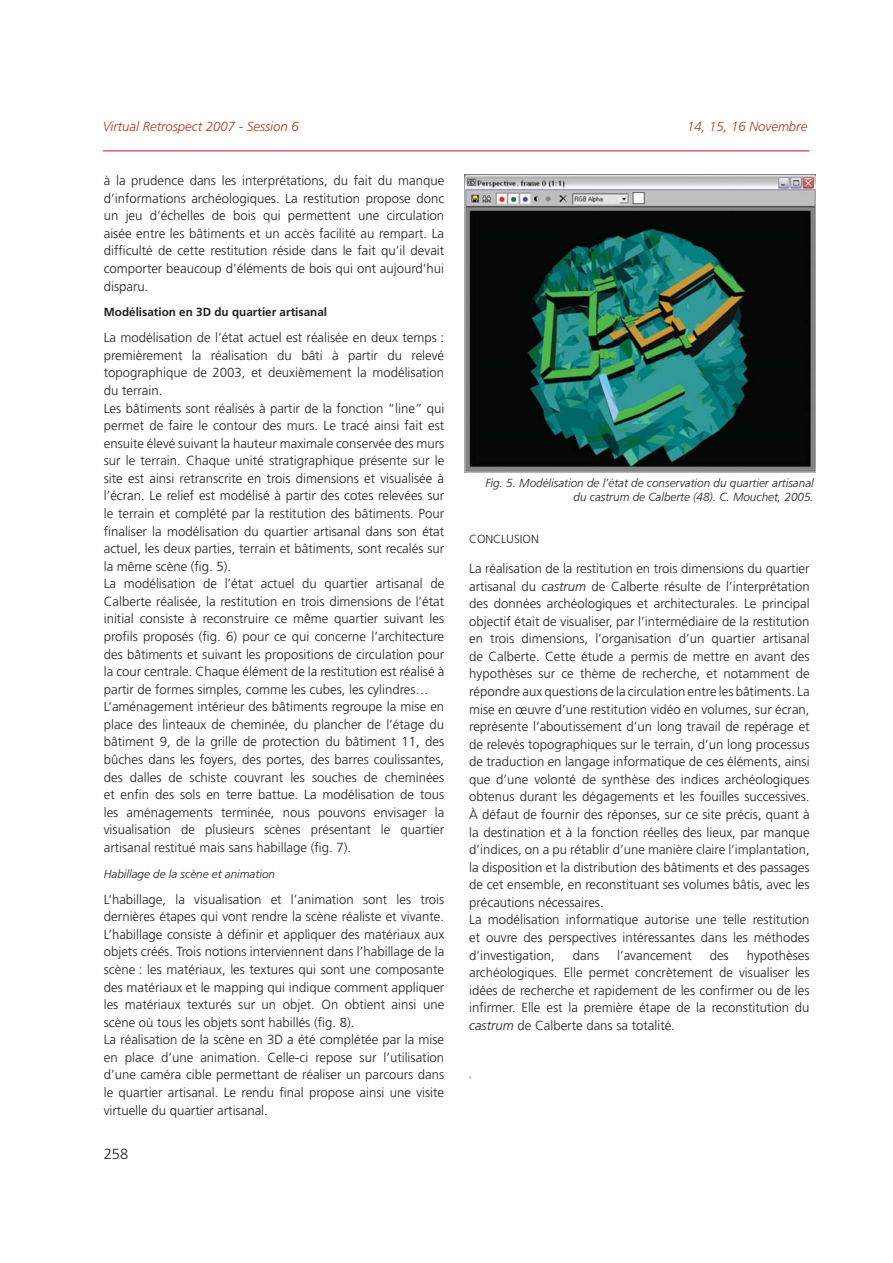
<style>
.page{position:relative;width:893px;height:1263px;background:#fff}
.page>*{position:absolute;margin:0;border:0;box-sizing:border-box;transform-origin:0 0}
.t1{font:300 14.7px "Frutiger";color:#231f20}
.t2{font:300 13.2px/17.5px "Frutiger";color:#231f20}
.t3{font:italic 300 13.2px "Frutiger";color:#ac381b}
.t4{font:300 13.2px "Frutiger";color:#ac381b}
.t5{font:italic 300 11.7px/14.1px "Frutiger";color:#231f20;text-align:right}
.t6{font:700 11.7px "Frutiger";color:#231f20}
.t7{font:300 11.7px "Frutiger";color:#231f20}
.s1{font-style:italic}
</style>
<div class="page">
<hr style="left:103px;top:150px;width:707px;height:1px;background:#d2232a">
<img style="left:464px;top:175px;width:352px;height:297px">
<p class="t3" style="left:103px;top:121px;width:198px">Virtual Retrospect 2007 - Session 6</p>
<p class="t3" style="left:687px;top:121px;width:122px">14, 15, 16 Novembre</p>
<p class="t2" style="left:104px;top:173px;width:342px;text-align:justify">à la prudence dans les interprétations, du fait du manque d’informations archéologiques. La restitution propose donc un jeu d’échelles de bois qui permettent une circulation aisée entre les bâtiments et un accès facilité au rempart. La difficulté de cette restitution réside dans le fait qu’il devait comporter beaucoup d’éléments de bois qui ont aujourd’hui disparu.</p>
<p class="t6" style="left:104px;top:308px;width:225px">Modélisation en 3D du quartier artisanal</p>
<p class="t2" style="left:104px;top:330px;width:342px">La modélisation de l’état actuel est réalisée en deux temps : premièrement la réalisation du bâti à partir du relevé topographique de 2003, et deuxièmement la modélisation du terrain.<br>Les bâtiments sont réalisés à partir de la fonction “line” qui permet de faire le contour des murs. Le tracé ainsi fait est ensuite élevé suivant la hauteur maximale conservée des murs sur le terrain. Chaque unité stratigraphique présente sur le site est ainsi retranscrite en trois dimensions et visualisée à l’écran. Le relief est modélisé à partir des cotes relevées sur le terrain et complété par la restitution des bâtiments. Pour finaliser la modélisation du quartier artisanal dans son état actuel, les deux parties, terrain et bâtiments, sont recalés sur la même scène (fig. 5).<br>La modélisation de l’état actuel du quartier artisanal de Calberte réalisée, la restitution en trois dimensions de l’état initial consiste à reconstruire ce même quartier suivant les profils proposés (fig. 6) pour ce qui concerne l’architecture des bâtiments et suivant les propositions de circulation pour la cour centrale. Chaque élément de la restitution est réalisé à partir de formes simples, comme les cubes, les cylindres… L’aménagement intérieur des bâtiments regroupe la mise en place des linteaux de cheminée, du plancher de l’étage du bâtiment 9, de la grille de protection du bâtiment 11, des bûches dans les foyers, des portes, des barres coulissantes, des dalles de schiste couvrant les souches de cheminées et enfin des sols en terre battue. La modélisation de tous les aménagements terminée, nous pouvons envisager la visualisation de plusieurs scènes présentant le quartier artisanal restitué mais sans habillage (fig. 7).</p>
<p class="t5" style="left:104px;top:868px;width:173px">Habillage de la scène et animation</p>
<p class="t2" style="left:104px;top:891px;width:342px">L’habillage, la visualisation et l’animation sont les trois dernières étapes qui vont rendre la scène réaliste et vivante.<br>L’habillage consiste à définir et appliquer des matériaux aux objets créés. Trois notions interviennent dans l’habillage de la scène : les matériaux, les textures qui sont une composante des matériaux et le mapping qui indique comment appliquer les matériaux texturés sur un objet. On obtient ainsi une scène où tous les objets sont habillés (fig. 8).<br>La réalisation de la scène en 3D a été complétée par la mise en place d’une animation. Celle-ci repose sur l’utilisation d’une caméra cible permettant de réaliser un parcours dans le quartier artisanal. Le rendu final propose ainsi une visite virtuelle du quartier artisanal.</p>
<p class="t1" style="left:104px;top:1148px;width:26px">258</p>
<p class="t5" style="left:485px;top:477px;width:330px">Fig. 5. Modélisation de l’état de conservation du quartier artisanal du castrum de Calberte (48). C. Mouchet, 2005.</p>
<p class="t7" style="left:469px;top:534px;width:71px">CONCLUSION</p>
<p class="t2" style="left:469px;top:561px;width:342px">La réalisation de la restitution en trois dimensions du quartier artisanal du <span class="s1">castrum</span> de Calberte résulte de l’interprétation des données archéologiques et architecturales. Le principal objectif était de visualiser, par l’intermédiaire de la restitution en trois dimensions, l’organisation d’un quartier artisanal de Calberte. Cette étude a permis de mettre en avant des hypothèses sur ce thème de recherche, et notamment de répondre aux questions de la circulation entre les bâtiments. La mise en œuvre d’une restitution vidéo en volumes, sur écran, représente l’aboutissement d’un long travail de repérage et de relevés topographiques sur le terrain, d’un long processus de traduction en langage informatique de ces éléments, ainsi que d’une volonté de synthèse des indices archéologiques obtenus durant les dégagements et les fouilles successives.<br>À défaut de fournir des réponses, sur ce site précis, quant à la destination et à la fonction réelles des lieux, par manque d’indices, on a pu rétablir d’une manière claire l’implantation, la disposition et la distribution des bâtiments et des passages de cet ensemble, en reconstituant ses volumes bâtis, avec les précautions nécessaires.<br>La modélisation informatique autorise une telle restitution et ouvre des perspectives intéressantes dans les méthodes d’investigation,</p>
<p class="t2" style="left:469px;top:947px;width:342px;text-align:justify;text-indent:277px">hypothèses archéologiques. Elle permet concrètement de visualiser les idées de recherche et rapidement de les confirmer ou de les infirmer. Elle est la première étape de la reconstitution du <span class="s1">castrum</span> de Calberte dans sa totalité.</p>
<p class="t2" style="left:573px;top:947px;width:28px">dans</p>
<p class="t2" style="left:617px;top:947px;width:76px">l’avancement</p>
<p class="t2" style="left:710px;top:947px;width:21px">des</p>
<p class="t4" style="left:469px;top:1076px;width:4px">`</p>
</div>
